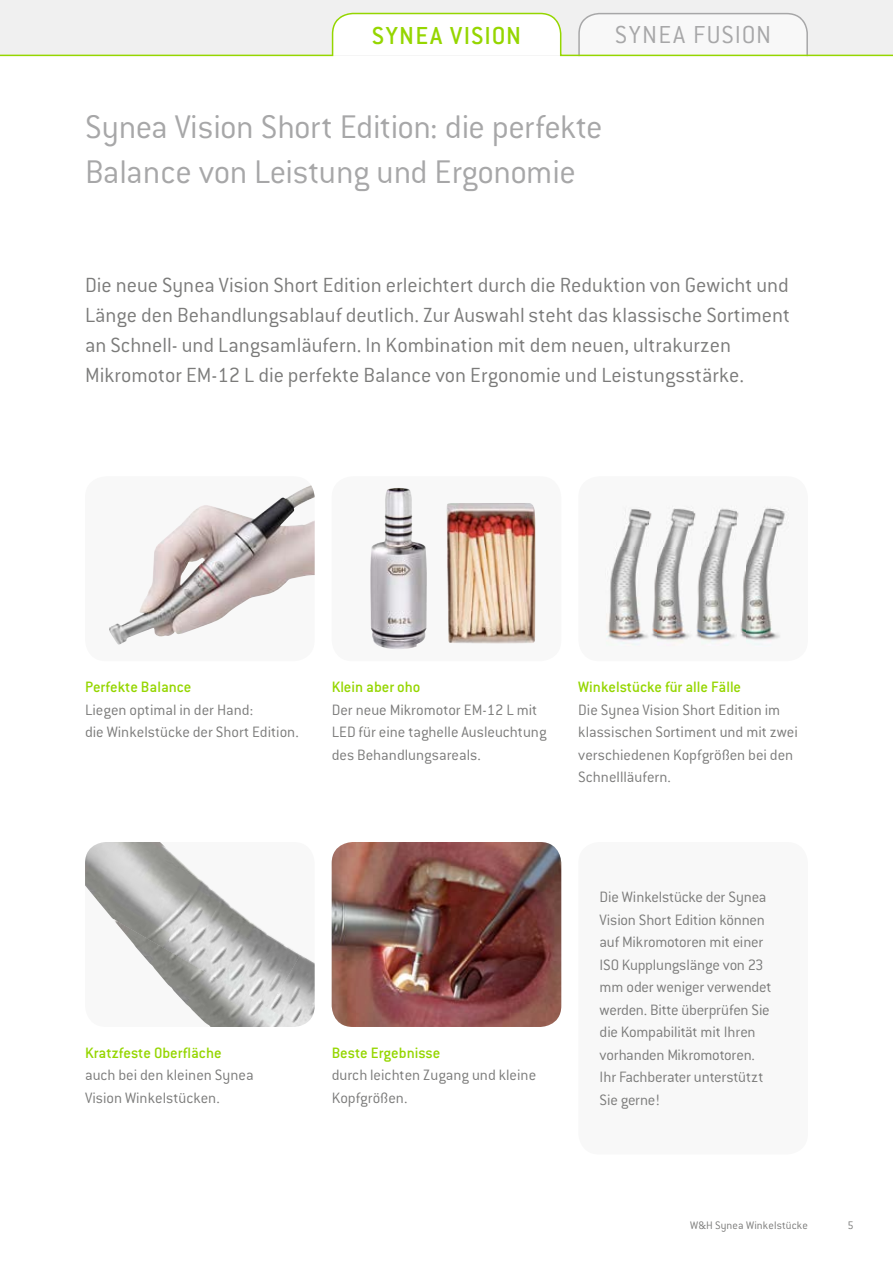
<style>
.page{position:relative;width:893px;height:1263px;background:#fff}
.page>*{position:absolute;margin:0;border:0;box-sizing:border-box;transform-origin:0 0}
.t1{font:300 36px/45px "Conduit ITC Pro";letter-spacing:-.015em;color:#a7a7a8}
.t2{font:500 27px "Conduit ITC Pro";letter-spacing:.05em;color:#95d600}
.t3{font:300 27px "Conduit ITC Pro";letter-spacing:.05em;color:#a7a7a8}
.t4{font:300 22.5px/30px "Conduit ITC Pro";color:#7b7b7a}
.t5{font:300 16.5px/22.5px "Conduit ITC Pro";color:#7b7b7a}
.t6{font:500 16.5px "Conduit ITC Pro";color:#95d600}
.t7{font:300 12px "Conduit ITC Pro";letter-spacing:.01em;color:#7b7b7a}
</style>
<div class="page">
<div style="left:0;top:0;width:893px;height:55px;background:#f0f0f0"></div>
<svg style="left:0;top:13px;width:893px;height:43px"></svg>
<div style="left:85px;top:476px;width:230px;height:185px;background:#f8f8f8;border-radius:21px"></div>
<img style="left:109px;top:485px;width:206px;height:160px">
<div style="left:578px;top:476px;width:230px;height:185px;background:#f8f8f8;border-radius:21px"></div>
<img style="left:610px;top:508px;width:84px;height:89px">
<img style="left:608px;top:597px;width:127px;height:45px">
<img style="left:649px;top:597px;width:8px;height:45px">
<img style="left:701px;top:508px;width:44px;height:89px">
<img style="left:694px;top:513px;width:7px;height:129px">
<img style="left:745px;top:508px;width:40px;height:132px">
<img style="left:740px;top:597px;width:5px;height:41px">
<img style="left:332px;top:476px;width:229px;height:185px;border-radius:21px">
<img style="left:370px;top:488px;width:26px;height:142px">
<div style="left:85px;top:842px;width:230px;height:185px;background:#f8f8f8;border-radius:21px"></div>
<img style="left:85px;top:842px;width:161px;height:76px">
<img style="left:112px;top:918px;width:187px;height:109px">
<img style="left:269px;top:954px;width:46px;height:72px">
<img style="left:332px;top:842px;width:229px;height:185px">
<div style="left:578px;top:842px;width:230px;height:312px;background:#f8f8f8;border-radius:21px"></div>
<h2 class="t2" style="left:372px;top:20px;width:151px">SYNEA VISION</h2>
<h2 class="t3" style="left:615px;top:20px;width:158px">SYNEA FUSION</h2>
<h1 class="t1" style="left:85px;top:104px;width:519px">Synea Vision Short Edition: die perfekte<br>Balance von Leistung und Ergonomie</h1>
<p class="t4" style="left:85px;top:270px;width:706px">Die neue Synea Vision Short Edition erleichtert durch die Reduktion von Gewicht und Länge den Behandlungsablauf deutlich. Zur Auswahl steht das klassische Sortiment an Schnell- und Langsamläufern. In Kombination mit dem neuen, ultrakurzen Mikromotor EM-12 L die perfekte Balance von Ergonomie und Leistungsstärke.</p>
<p class="t6" style="left:85px;top:677px;width:108px">Perfekte Balance</p>
<p class="t5" style="left:85px;top:698px;width:215px">Liegen optimal in der Hand:<br>die Winkelstücke der Short Edition.</p>
<p class="t6" style="left:332px;top:677px;width:90px">Klein aber oho</p>
<p class="t5" style="left:332px;top:698px;width:216px">Der neue Mikromotor EM-12 L mit<br>LED für eine taghelle Ausleuchtung des Behandlungsareals.</p>
<p class="t6" style="left:578px;top:678px;width:164px">Winkelstücke für alle Fälle</p>
<p class="t5" style="left:578px;top:698px;width:221px">Die Synea Vision Short Edition im klassischen Sortiment und mit zwei verschiedenen Kopfgrößen bei den<br>Schnellläufern.</p>
<p class="t6" style="left:85px;top:1043px;width:138px">Kratzfeste Oberfläche</p>
<p class="t5" style="left:85px;top:1064px;width:170px">auch bei den kleinen Synea<br>Vision Winkelstücken.</p>
<p class="t6" style="left:332px;top:1043px;width:110px">Beste Ergebnisse</p>
<p class="t5" style="left:332px;top:1064px;width:206px">durch leichten Zugang und kleine<br>Kopfgrößen.</p>
<p class="t5" style="left:600px;top:886px;width:174px">Die Winkelstücke der Synea<br>Vision Short Edition können auf Mikromotoren mit einer<br>ISO Kupplungslänge von 23 mm oder weniger verwendet werden. Bitte überprüfen Sie die Kompabilität mit Ihren vorhanden Mikromotoren.<br>Ihr Fachberater unterstützt<br>Sie gerne!</p>
<p class="t7" style="left:690px;top:1218px;width:119px">W&amp;H Synea Winkelstücke</p>
<p class="t7" style="left:847px;top:1218px;width:8px">5</p>
</div>
